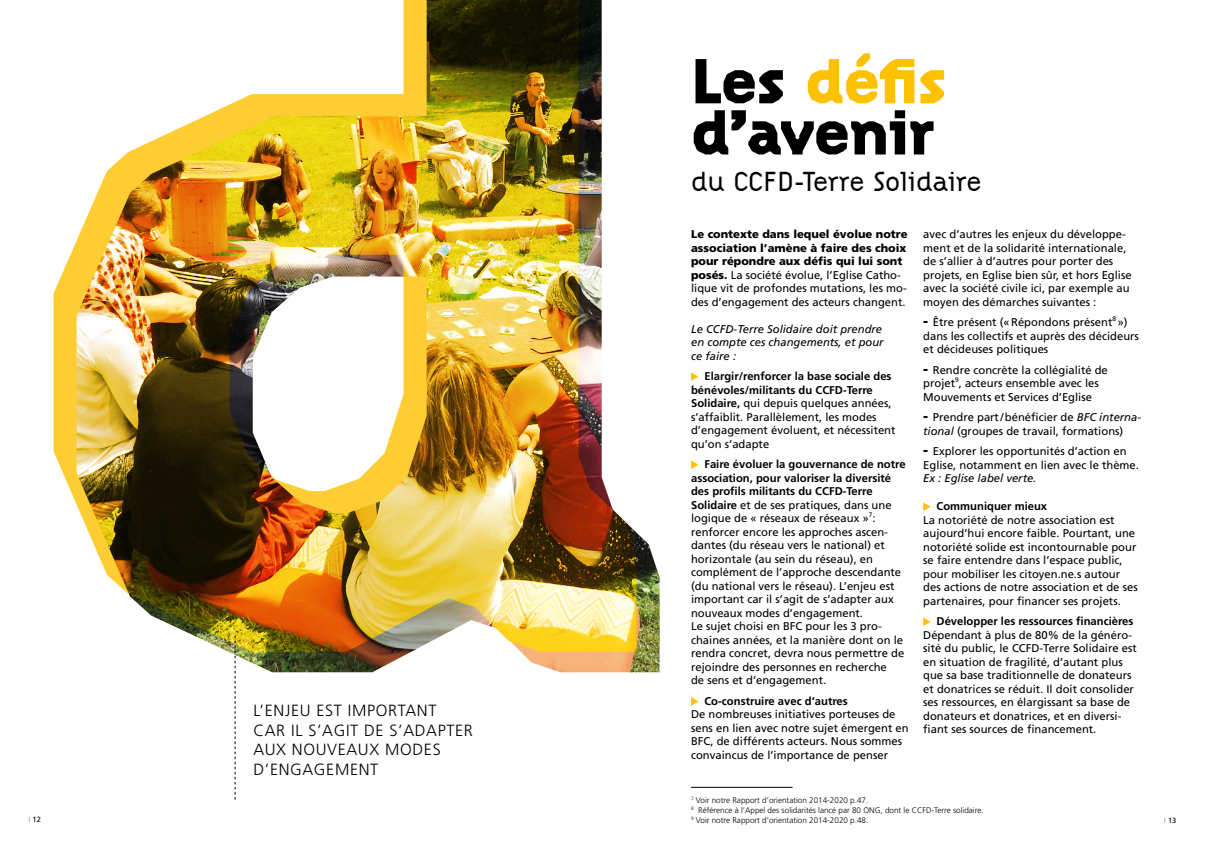
<style>
.page{position:relative;width:1205px;height:851px;background:#fff}
.page>*{position:absolute;margin:0;border:0;box-sizing:border-box;transform-origin:0 0}
.t1{font:800 66.25px/51.1px "Citizen CCFD";color:#000}
.t2{font:300 28.75px "Citizen CCFD";color:#000}
.t3{font:300 16.25px/19.6px "Frutiger";letter-spacing:.04em;color:#000}
.t4{font:11.25px/13.5px "Frutiger";color:#000}
.t5{font:900 11.25px/13.5px "Frutiger";color:#000}
.t6{font:italic 11.25px/13.5px "Frutiger";color:#000}
.t7{font:700 11.25px "Frutiger";color:#000}
.t8{font:300 8.12px/10px "Frutiger";color:#000}
.t9{font:7.5px "Frutiger";color:#000}
.s1{color:#9d9d9c}
.s2{color:#fdc100}
.s3{font-weight:400}
.s4{font-weight:700}
.s5{font-weight:900;font-size:15px}
.s6{font-style:italic}
</style>
<div class="page">
<svg style="left:691px;top:372px;width:7px;height:9px"></svg>
<svg style="left:691px;top:460px;width:7px;height:9px"></svg>
<svg style="left:691px;top:697px;width:7px;height:8px"></svg>
<svg style="left:923px;top:502px;width:7px;height:9px"></svg>
<svg style="left:923px;top:617px;width:7px;height:9px"></svg>
<svg style="left:53px;top:240px;width:24px;height:265px;fill:#fdcd33"></svg>
<img style="left:77px;top:0;width:583px;height:672px">
<svg style="left:235px;top:635px;width:1px;height:164px"></svg>
<hr style="left:691px;top:787px;width:101px;height:1px;background:#000">
<p class="t9" style="left:28px;top:815px;width:14px"><span class="s1">I</span> 12</p>
<h3 class="t3" style="left:253px;top:700px;width:221px">L’ENJEU EST IMPORTANT<br>CAR IL S’AGIT DE S’ADAPTER<br>AUX NOUVEAUX MODES<br>D’ENGAGEMENT</h3>
<h1 class="t1" style="left:691px;top:55px;width:256px">Les <span class="s2">défis </span>d’avenir</h1>
<h2 class="t2" style="left:691px;top:165px;width:292px">du CCFD-Terre Solidaire</h2>
<p class="t5" style="left:691px;top:227px;width:218px">Le contexte dans lequel évolue notre association l’amène à faire des choix pour répondre aux défis qui lui sont posés. <span class="s3">La société évolue, l’Eglise Catho&shy;lique vit de profondes mutations, les mo&shy;des d’engagement des acteurs changent.</span></p>
<p class="t6" style="left:691px;top:322px;width:194px">Le CCFD-Terre Solidaire doit prendre en compte ces changements, et pour ce faire :</p>
<p class="t4" style="left:691px;top:369px;width:206px;text-indent:13px"><span class="s4">Elargir/renforcer la base sociale des bénévoles/militants du CCFD-Terre Solidaire,</span> qui depuis quelques années, s’affaiblit. Parallèlement, les modes d’engagement évoluent, et nécessitent qu’on s’adapte</p>
<p class="t4" style="left:691px;top:457px;width:216px;text-indent:13px"><span class="s4">Faire évoluer la gouvernance de notre association, pour valoriser la diversité des profils militants du CCFD-Terre Solidaire</span> et de ses pratiques, dans une logique de « réseaux de réseaux »<sup>7</sup>: renforcer encore les approches ascen&shy;dantes (du réseau vers le national) et horizontale (au sein du réseau), en complément de l’approche descendante (du national vers le réseau). L’enjeu est important car il s’agit de s’adapter aux nouveaux modes d’engagement.<br>Le sujet choisi en BFC pour les 3 pro&shy;chaines années, et la manière dont on le rendra concret, devra nous permettre de rejoindre des personnes en recherche<br>de sens et d’engagement.</p>
<p class="t7" style="left:704px;top:694px;width:145px">Co-construire avec d‘autres</p>
<p class="t4" style="left:691px;top:707px;width:219px">De nombreuses initiatives porteuses de sens en lien avec notre sujet émergent en BFC, de différents acteurs. Nous sommes convaincus de l’importance de penser</p>
<p class="t4" style="left:923px;top:227px;width:210px">avec d’autres les enjeux du développe&shy;ment et de la solidarité internationale, de s’allier à d’autres pour porter des projets, en Eglise bien sûr, et hors Eglise avec la société civile ici, par exemple au moyen des démarches suivantes :</p>
<p class="t4" style="left:923px;top:315px;width:217px"><span class="s5">-</span> Être présent («Répondons présent<sup>8</sup> ») dans les collectifs et auprès des décideurs et décideuses politiques</p>
<p class="t4" style="left:923px;top:363px;width:186px"><span class="s5">-</span> Rendre concrète la collégialité de projet<sup>9</sup>, acteurs ensemble avec les<br>Mouvements et Services d’Eglise</p>
<p class="t4" style="left:923px;top:410px;width:219px"><span class="s5">-</span> Prendre part/bénéficier de <span class="s6">BFC interna&shy;tional</span> (groupes de travail, formations)</p>
<p class="t4" style="left:923px;top:444px;width:217px"><span class="s5">-</span> Explorer les opportunités d’action en<br>Eglise, notamment en lien avec le thème.</p>
<p class="t6" style="left:923px;top:471px;width:115px">Ex : Eglise label verte.</p>
<p class="t7" style="left:936px;top:499px;width:112px">Communiquer mieux</p>
<p class="t4" style="left:923px;top:513px;width:216px">La notoriété de notre association est aujourd’hui encore faible. Pourtant, une notoriété solide est incontournable pour se faire entendre dans l’espace public, pour mobiliser les citoyen.ne.s autour des actions de notre association et de ses partenaires, pour financer ses projets.</p>
<p class="t7" style="left:936px;top:614px;width:198px">Développer les ressources financières</p>
<p class="t4" style="left:923px;top:628px;width:215px">Dépendant à plus de 80% de la généro&shy;sité du public, le CCFD-Terre Solidaire est en situation de fragilité, d’autant plus que sa base traditionnelle de donateurs et donatrices se réduit. Il doit consolider ses ressources, en élargissant sa base de donateurs et donatrices, et en diversi&shy;fiant ses sources de financement.</p>
<p class="t8" style="left:691px;top:794px;width:294px"><sup>7</sup> Voir notre Rapport d’orientation 2014-2020 p.47.<br><sup>8</sup> Référence à l’Appel des solidarités lancé par 80 ONG, dont le CCFD-Terre solidaire.<br><sup>9</sup> Voir notre Rapport d’orientation 2014-2020 p.48.</p>
<p class="t9" style="left:1163px;top:815px;width:14px"><span class="s1">I</span> 13</p>
</div>
